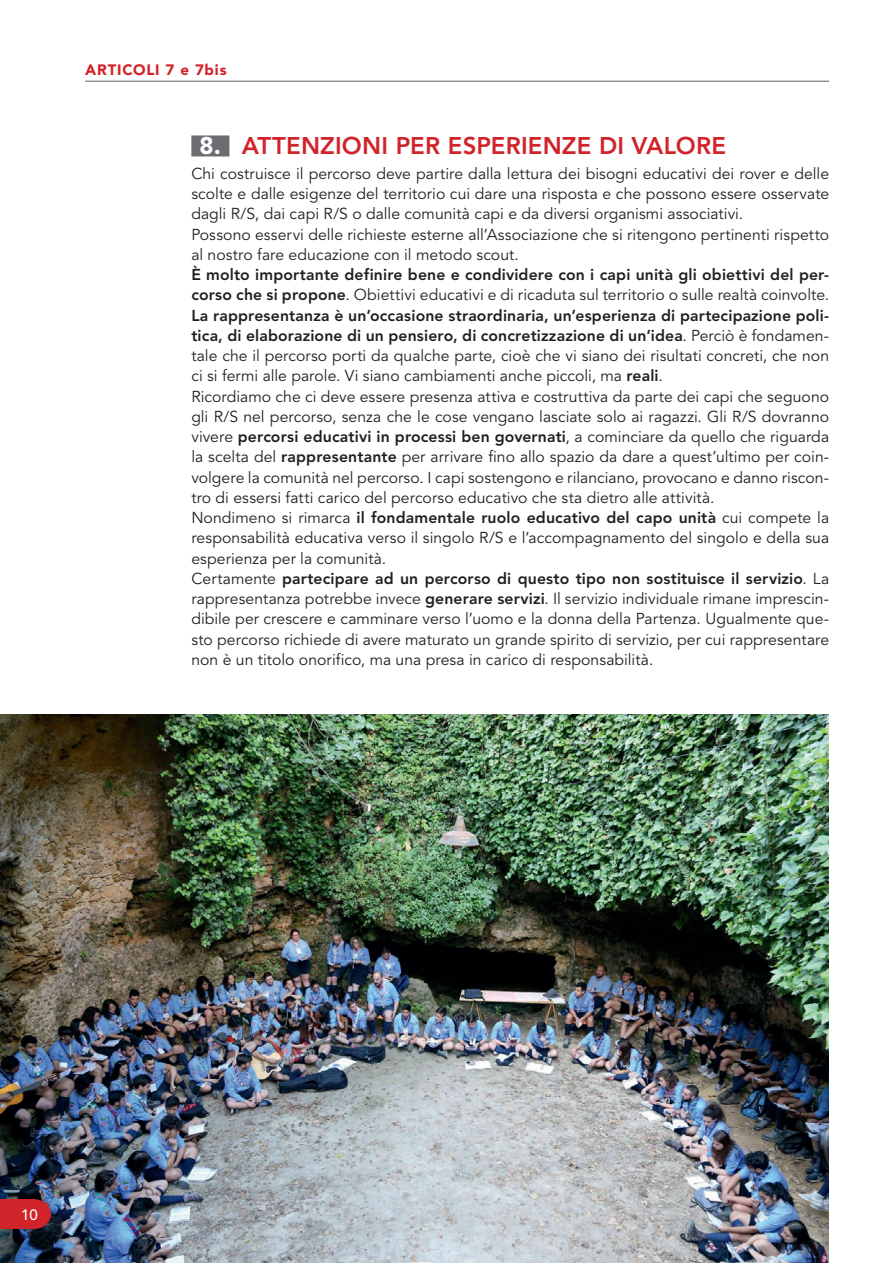
<style>
.page{position:relative;width:893px;height:1263px;background:#fff}
.page>*{position:absolute;margin:0;border:0;box-sizing:border-box;transform-origin:0 0}
.t1{font:800 24px "Avenir LT Std";letter-spacing:.005em;color:#d1232a}
.t2{font:15.75px/20.2px "Avenir LT Std";letter-spacing:.005em;color:#231f20}
.t3{font:900 15px "Avenir LT Std";letter-spacing:.055em;color:#d1232a}
.t4{font:500 15px "Avenir LT Std";color:#fff}
.s1{font-weight:900;color:#fff}
.s2{font-weight:800}
</style>
<div class="page">
<hr style="left:85px;top:81px;width:744px;height:1px;background:#636366">
<div style="left:191px;top:135px;width:38px;height:21px;background:#6c6d70"></div>
<img style="left:0;top:714px;width:828px;height:549px">
<div style="left:0;top:1199px;width:34px;height:30px;background:#d1232a"></div>
<div style="left:17px;top:1199px;width:34px;height:30px;background:#d1232a;border-radius:50%"></div>
<p class="t3" style="left:85px;top:60px;width:143px">ARTICOLI 7 e 7bis</p>
<h1 class="t1" style="left:200px;top:132px;width:528px"><span class="s1">8.</span> ATTENZIONI PER ESPERIENZE DI VALORE</h1>
<p class="t2" style="left:191px;top:164px;width:639px">Chi costruisce il percorso deve partire dalla lettura dei bisogni educativi dei rover e delle scolte e dalle esigenze del territorio cui dare una risposta e che possono essere osservate dagli R/S, dai capi R/S o dalle comunità capi e da diversi organismi associativi.<br>Possono esservi delle richieste esterne all’Associazione che si ritengono pertinenti rispetto al nostro fare educazione con il metodo scout.</p>
<p class="t2" style="left:191px;top:265px;width:639px"><span class="s2">È molto importante definire bene e condividere con i capi unità gli obiettivi del per&shy;corso che si propone</span>. Obiettivi educativi e di ricaduta sul territorio o sulle realtà coinvolte.<br><span class="s2">La rappresentanza è un’occasione straordinaria, un’esperienza di partecipazione poli&shy;tica, di elaborazione di un pensiero, di concretizzazione di un’idea</span>. Perciò è fondamen&shy;tale che il percorso porti da qualche parte, cioè che vi siano dei risultati concreti, che non ci si fermi alle parole. Vi siano cambiamenti anche piccoli, ma <span class="s2">reali</span>.<br>Ricordiamo che ci deve essere presenza attiva e costruttiva da parte dei capi che seguono gli R/S nel percorso, senza che le cose vengano lasciate solo ai ragazzi. Gli R/S dovranno vivere <span class="s2">percorsi educativi in processi ben governati</span>, a cominciare da quello che riguarda la scelta del <span class="s2">rappresentante</span> per arrivare fino allo spazio da dare a quest’ultimo per coin&shy;volgere la comunità nel percorso. I capi sostengono e rilanciano, provocano e danno riscon&shy;tro di essersi fatti carico del percorso educativo che sta dietro alle attività.<br>Nondimeno si rimarca <span class="s2">il fondamentale ruolo educativo del capo unità</span> cui compete la responsabilità educativa verso il singolo R/S e l’accompagnamento del singolo e della sua esperienza per la comunità.<br>Certamente <span class="s2">partecipare ad un percorso di questo tipo non sostituisce il servizio</span>. La rappresentanza potrebbe invece <span class="s2">generare servizi</span>. Il servizio individuale rimane imprescin&shy;dibile per crescere e camminare verso l’uomo e la donna della Partenza. Ugualmente que&shy;sto percorso richiede di avere maturato un grande spirito di servizio, per cui rappresentare non è un titolo onorifico, ma una presa in carico di responsabilità.</p>
<p class="t4" style="left:21px;top:1206px;width:18px">10</p>
</div>
